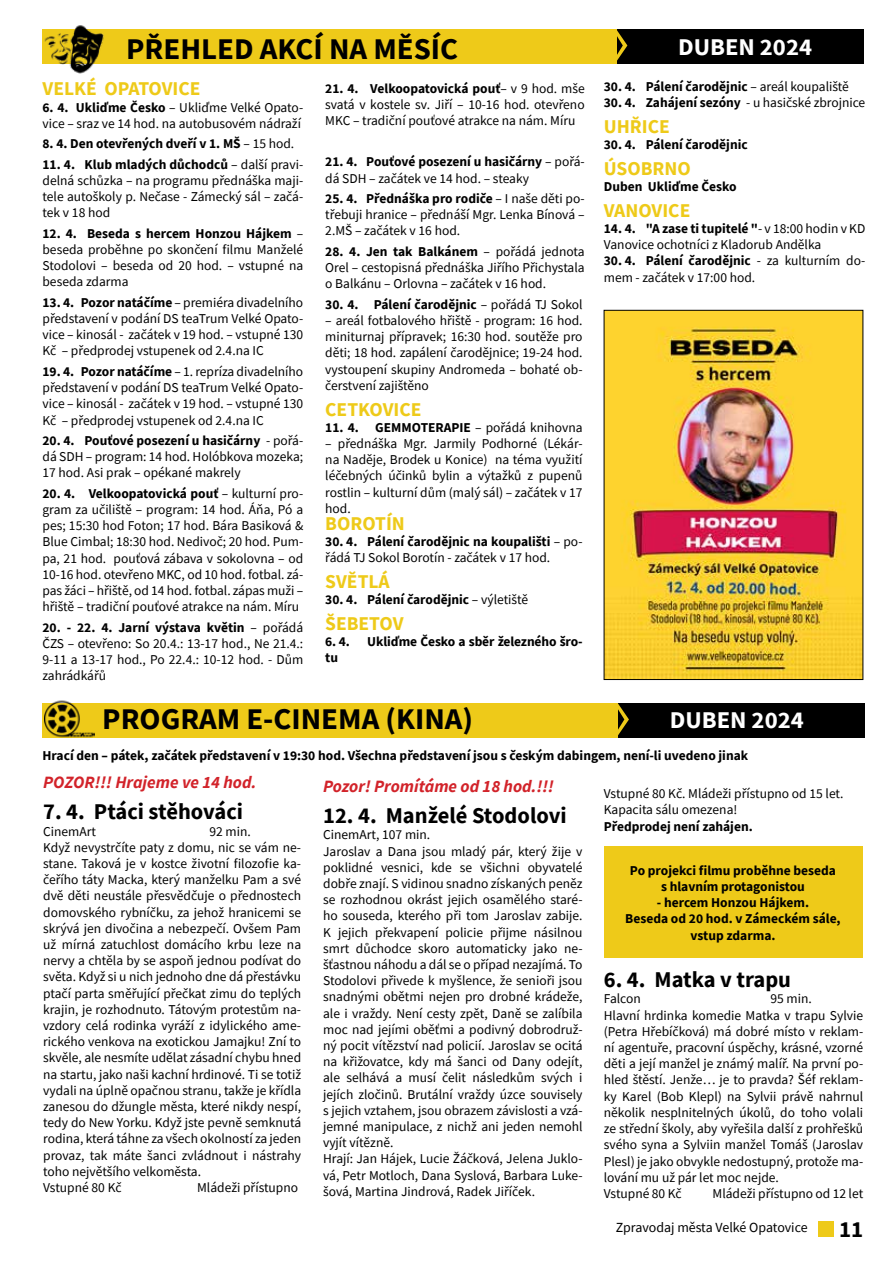
<style>
.page{position:relative;width:893px;height:1263px;background:#fff}
.page>*{position:absolute;margin:0;border:0;box-sizing:border-box;transform-origin:0 0}
.t1{font:700 30px "Source Sans Pro";color:#000}
.t2{font:700 24px "Source Sans Pro";color:#fff}
.t3{font:700 22.95px "Source Sans Pro";color:#000}
.t4{font:700 22.5px "Source Sans Pro";color:#000}
.t5{font:700 19.5px "Source Sans Pro";color:#eeca19}
.t6{font:italic 700 17.25px "Source Sans Pro";color:#d2232a}
.t7{font:13.95px "Source Sans Pro";color:#000}
.t8{font:13.5px/16.2px "Source Sans Pro";color:#000;text-align:justify}
.t9{font:700 13.5px/16.2px "Source Sans Pro";color:#000;text-align:center}
.s1{font-weight:700}
.s2{font-weight:400}
</style>
<div class="page">
<div style="left:819px;top:1221px;width:15px;height:15px;background:#eeca19"></div>
<div style="left:604px;top:846px;width:258px;height:112px;background:#eeca19"></div>
<div style="left:43px;top:29px;width:820px;height:35px;background:#eeca19"></div>
<div style="left:617px;top:29px;width:246px;height:35px;background:#000"></div>
<div style="left:43px;top:703px;width:822px;height:34px;background:#eeca19"></div>
<svg style="left:617px;top:30px;width:10px;height:31px"></svg>
<div style="left:618px;top:703px;width:247px;height:35px;background:#000"></div>
<svg style="left:618px;top:703px;width:11px;height:32px"></svg>
<img style="left:42px;top:25px;width:62px;height:49px">
<img style="left:44px;top:700px;width:51px;height:38px">
<img style="left:606px;top:312px;width:255px;height:366px">
<div style="left:604px;top:310px;width:259px;height:370px;border:1px solid #000"></div>
<h1 class="t1" style="left:126px;top:28px;width:334px">PŘEHLED AKCÍ NA MĚSÍC</h1>
<h3 class="t5" style="left:43px;top:76px;width:160px">VELKÉ OPATOVICE</h3>
<p class="t8" style="left:43px;top:99px;width:262px"><span class="s1">6. 4. Ukliďme Česko</span> – Ukliďme Velké Opato&shy;vice – sraz ve 14 hod. na autobusovém nádraží</p>
<p class="t9" style="left:43px;top:135px;width:253px">8. 4. Den otevřených dveří v 1. MŠ <span class="s2">– 15 hod.</span></p>
<p class="t8" style="left:43px;top:156px;width:262px"><span class="s1">11. 4. Klub mladých důchodců</span> – další pravi&shy;delná schůzka – na programu přednáška maji&shy;tele autoškoly p. Nečase - Zámecký sál – začá&shy;tek v 18 hod</p>
<p class="t8" style="left:43px;top:225px;width:262px"><span class="s1">12. 4. Beseda s hercem Honzou Hájkem</span> – beseda proběhne po skončení filmu Manželé Stodolovi – beseda od 20 hod. – vstupné na beseda zdarma</p>
<p class="t8" style="left:43px;top:294px;width:262px"><span class="s1">13. 4. Pozor natáčíme</span> – premiéra divadelního představení v podání DS teaTrum Velké Opato&shy;vice – kinosál - začátek v 19 hod. – vstupné 130<br>Kč – předprodej vstupenek od 2.4.na IC</p>
<p class="t8" style="left:43px;top:363px;width:262px"><span class="s1">19. 4. Pozor natáčíme</span> – 1. repríza divadelního představení v podání DS teaTrum Velké Opato&shy;vice – kinosál - začátek v 19 hod. – vstupné 130<br>Kč – předprodej vstupenek od 2.4.na IC</p>
<p class="t8" style="left:43px;top:432px;width:262px"><span class="s1">20. 4. Pouťové posezení u hasičárny</span> - pořá&shy;dá SDH – program: 14 hod. Holóbkova mozeka; 17 hod. Asi prak – opékané makrely</p>
<p class="t8" style="left:43px;top:485px;width:262px"><span class="s1">20. 4. Velkoopatovická pouť</span> – kulturní pro&shy;gram za učiliště – program: 14 hod. Áňa, Pó a pes; 15:30 hod Foton; 17 hod. Bára Basiková &amp; Blue Cimbal; 18:30 hod. Nedivoč; 20 hod. Pum&shy;pa, 21 hod. pouťová zábava v sokolovna – od 10-16 hod. otevřeno MKC, od 10 hod. fotbal. zá&shy;pas žáci – hřiště, od 14 hod. fotbal. zápas muži – hřiště – tradiční pouťové atrakce na nám. Míru</p>
<p class="t8" style="left:43px;top:619px;width:262px"><span class="s1">20. - 22. 4. Jarní výstava květin</span> – pořádá ČZS – otevřeno: So 20.4.: 13-17 hod., Ne 21.4.:<br>9-11 a 13-17 hod., Po 22.4.: 10-12 hod. - Dům zahrádkářů</p>
<p class="t8" style="left:325px;top:80px;width:261px"><span class="s1">21. 4. Velkoopatovická pouť</span>– v 9 hod. mše svatá v kostele sv. Jiří – 10-16 hod. otevřeno MKC – tradiční pouťové atrakce na nám. Míru</p>
<p class="t8" style="left:325px;top:154px;width:261px"><span class="s1">21. 4. Pouťové posezení u hasičárny</span> – pořá&shy;dá SDH – začátek ve 14 hod. – steaky</p>
<p class="t8" style="left:325px;top:190px;width:261px"><span class="s1">25. 4. Přednáška pro rodiče</span> – I naše děti po&shy;třebuji hranice – přednáší Mgr. Lenka Bínová – 2.MŠ – začátek v 16 hod.</p>
<p class="t8" style="left:325px;top:243px;width:261px"><span class="s1">28. 4. Jen tak Balkánem</span> – pořádá jednota Orel – cestopisná přednáška Jiřího Přichystala o Balkánu – Orlovna – začátek v 16 hod.</p>
<p class="t9" style="left:325px;top:296px;width:259px">30. 4. Pálení čarodějnic <span class="s2">– pořádá TJ Sokol</span></p>
<p class="t8" style="left:325px;top:312px;width:259px">– areál fotbalového hřiště - program: 16 hod. miniturnaj přípravek; 16:30 hod. soutěže pro děti; 18 hod. zapálení čarodějnice; 19-24 hod. vystoupení skupiny Andromeda – bohaté ob&shy;čerstvení zajištěno</p>
<h3 class="t5" style="left:325px;top:396px;width:98px">CETKOVICE</h3>
<p class="t9" style="left:325px;top:419px;width:259px">11. 4. GEMMOTERAPIE <span class="s2">– pořádá knihovna</span></p>
<p class="t8" style="left:325px;top:435px;width:259px">– přednáška Mgr. Jarmily Podhorné (Lékár&shy;na Naděje, Brodek u Konice) na téma využití léčebných účinků bylin a výtažků z pupenů rostlin – kulturní dům (malý sál) – začátek v 17 hod.</p>
<h3 class="t5" style="left:325px;top:510px;width:81px">BOROTÍN</h3>
<p class="t8" style="left:325px;top:533px;width:259px"><span class="s1">30. 4. Pálení čarodějnic na koupališti</span> – po&shy;řádá TJ Sokol Borotín - začátek v 17 hod.</p>
<h3 class="t5" style="left:325px;top:568px;width:66px">SVĚTLÁ</h3>
<p class="t9" style="left:325px;top:591px;width:204px">30. 4. Pálení čarodějnic <span class="s2">– výletiště</span></p>
<h3 class="t5" style="left:325px;top:610px;width:80px">ŠEBETOV</h3>
<p class="t9" style="left:325px;top:633px;width:26px">6. 4.</p>
<p class="t9" style="left:367px;top:633px;width:217px">Ukliďme Česko a sběr železného šro-</p>
<p class="t9" style="left:325px;top:650px;width:14px">tu</p>
<h2 class="t2" style="left:678px;top:31px;width:136px">DUBEN 2024</h2>
<p class="t9" style="left:604px;top:78px;width:247px">30. 4. Pálení čarodějnic <span class="s2">– areál koupaliště</span></p>
<p class="t9" style="left:604px;top:94px;width:263px">30. 4. Zahájení sezóny <span class="s2">- u hasičské zbrojnice</span></p>
<h3 class="t5" style="left:604px;top:113px;width:67px">UHŘICE</h3>
<p class="t9" style="left:604px;top:136px;width:145px">30. 4. Pálení čarodějnic</p>
<h3 class="t5" style="left:604px;top:155px;width:89px">ÚSOBRNO</h3>
<p class="t9" style="left:604px;top:178px;width:134px">Duben Ukliďme Česko</p>
<h3 class="t5" style="left:604px;top:197px;width:88px">VANOVICE</h3>
<p class="t8" style="left:604px;top:220px;width:263px"><span class="s1">14. 4. "A zase ti tupitelé "</span>- v 18:00 hodin v KD<br>Vanovice ochotníci z Kladorub Andělka</p>
<p class="t8" style="left:604px;top:253px;width:263px"><span class="s1">30. 4. Pálení čarodějnic</span> - za kulturním do&shy;mem - začátek v 17:00 hod.</p>
<h1 class="t1" style="left:102px;top:698px;width:372px">PROGRAM E-CINEMA (KINA)</h1>
<h2 class="t2" style="left:670px;top:704px;width:136px">DUBEN 2024</h2>
<p class="t9" style="left:43px;top:747px;width:707px">Hrací den – pátek, začátek představení v 19:30 hod. Všechna představení jsou s českým dabingem, není-li uvedeno jinak</p>
<p class="t8" style="left:604px;top:785px;width:241px">Vstupné 80 Kč. Mládeži přístupno od 15 let.<br>Kapacita sálu omezena!</p>
<p class="t9" style="left:604px;top:818px;width:150px">Předprodej není zahájen.</p>
<p class="t6" style="left:43px;top:771px;width:215px">POZOR!!! Hrajeme ve 14 hod.</p>
<h3 class="t4" style="left:43px;top:797px;width:201px">7. 4. Ptáci stěhováci</h3>
<p class="t8" style="left:43px;top:823px;width:54px">CinemArt</p>
<p class="t6" style="left:323px;top:774px;width:232px">Pozor! Promítáme od 18 hod.!!!</p>
<h3 class="t4" style="left:323px;top:800px;width:245px">12. 4. Manželé Stodolovi</h3>
<p class="t8" style="left:323px;top:827px;width:261px;text-align:left">CinemArt, 107 min.<br>Jaroslav a Dana jsou mladý pár, který žije v poklidné vesnici, kde se všichni obyvatelé dobře znají. S vidinou snadno získaných peněz se rozhodnou okrást jejich osamělého staré&shy;ho souseda, kterého při tom Jaroslav zabije.<br>K jejich překvapení policie přijme násilnou smrt důchodce skoro automaticky jako ne&shy;šťastnou náhodu a dál se o případ nezajímá. To Stodolovi přivede k myšlence, že senioři jsou snadnými obětmi nejen pro drobné krádeže, ale i vraždy. Není cesty zpět, Daně se zalíbila moc nad jejími oběťmi a podivný dobrodruž&shy;ný pocit vítězství nad policií. Jaroslav se ocitá na křižovatce, kdy má šanci od Dany odejít, ale selhává a musí čelit následkům svých i jejích zločinů. Brutální vraždy úzce souvisely s jejich vztahem, jsou obrazem závislosti a vzá&shy;jemné manipulace, z nichž ani jeden nemohl vyjít vítězně.<br>Hrají: Jan Hájek, Lucie Žáčková, Jelena Juklo&shy;vá, Petr Motloch, Dana Syslová, Barbara Luke&shy;šová, Martina Jindrová, Radek Jiříček.</p>
<p class="t8" style="left:43px;top:823px;width:259px;text-align:left;text-indent:166px">92 min.<br>Když nevystrčíte paty z domu, nic se vám ne&shy;stane. Taková je v kostce životní filozofie ka&shy;čeřího táty Macka, který manželku Pam a své dvě děti neustále přesvědčuje o přednostech domovského rybníčku, za jehož hranicemi se skrývá jen divočina a nebezpečí. Ovšem Pam už mírná zatuchlost domácího krbu leze na nervy a chtěla by se aspoň jednou podívat do světa. Když si u nich jednoho dne dá přestávku ptačí parta směřující přečkat zimu do teplých krajin, je rozhodnuto. Tátovým protestům na&shy;vzdory celá rodinka vyráží z idylického ame&shy;rického venkova na exotickou Jamajku! Zní to skvěle, ale nesmíte udělat zásadní chybu hned na startu, jako naši kachní hrdinové. Ti se totiž vydali na úplně opačnou stranu, takže je křídla zanesou do džungle města, které nikdy nespí, tedy do New Yorku. Když jste pevně semknutá rodina, která táhne za všech okolností za jeden provaz, tak máte šanci zvládnout i nástrahy toho největšího velkoměsta.<br>Vstupné 80 Kč</p>
<p class="t9" style="left:630px;top:862px;width:208px">Po projekci filmu proběhne beseda s hlavním protagonistou</p>
<p class="t9" style="left:625px;top:894px;width:217px">- hercem Honzou Hájkem.<br>Beseda od 20 hod. v Zámeckém sále, vstup zdarma.</p>
<h3 class="t4" style="left:604px;top:964px;width:189px">6. 4. Matka v trapu</h3>
<p class="t8" style="left:604px;top:991px;width:39px">Falcon</p>
<p class="t8" style="left:604px;top:991px;width:261px;text-align:left;text-indent:167px">95 min.<br>Hlavní hrdinka komedie Matka v trapu Sylvie (Petra Hřebíčková) má dobré místo v reklam&shy;ní agentuře, pracovní úspěchy, krásné, vzorné děti a její manžel je známý malíř. Na první po&shy;hled štěstí. Jenže… je to pravda? Šéf reklam&shy;ky Karel (Bob Klepl) na Sylvii právě nahrnul několik nesplnitelných úkolů, do toho volali ze střední školy, aby vyřešila další z prohřešků svého syna a Sylviin manžel Tomáš (Jaroslav Plesl) je jako obvykle nedostupný, protože ma&shy;lování mu už pár let moc nejde.<br>Vstupné 80 Kč</p>
<p class="t8" style="left:197px;top:1179px;width:102px">Mládeži přístupno</p>
<p class="t8" style="left:713px;top:1185px;width:152px">Mládeži přístupno od 12 let</p>
<p class="t7" style="left:616px;top:1218px;width:193px">Zpravodaj města Velké Opatovice</p>
<h3 class="t3" style="left:839px;top:1213px;width:26px">11</h3>
</div>
